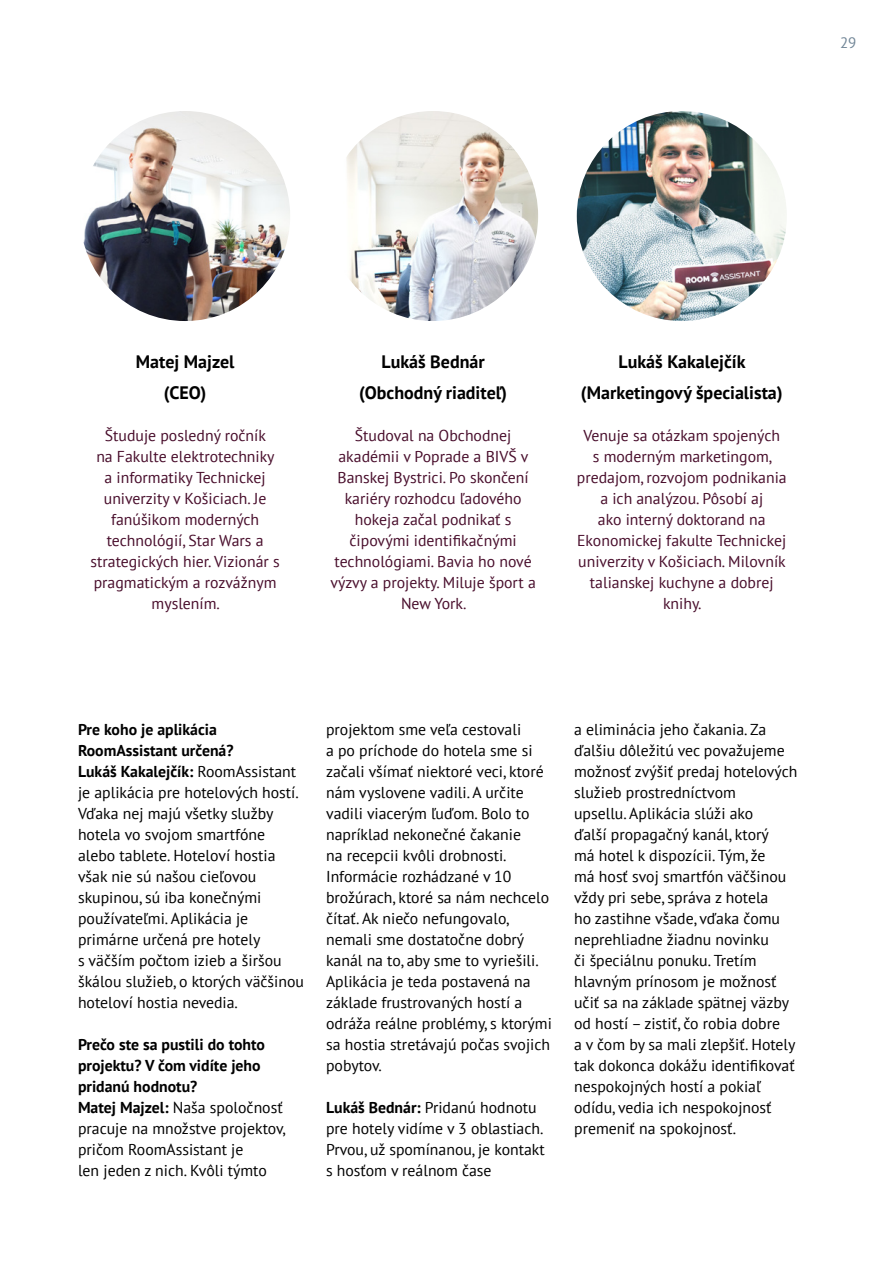
<style>
.page{position:relative;width:893px;height:1263px;background:#fff}
.page>*{position:absolute;margin:0;border:0;box-sizing:border-box;transform-origin:0 0}
.t1{font:700 18px/31.5px "PT Sans";color:#000;text-align:center}
.t2{font:15.75px/21px "PT Sans";color:#000}
.t3{font:15.75px/21px "PT Sans";color:#480d2b;text-align:center}
.t4{font:15px "PT Sans";color:#708596}
.s1{font-weight:700}
</style>
<div class="page">
<img style="left:80px;top:111px;width:210px;height:210px;border-radius:105px">
<img style="left:328px;top:111px;width:210px;height:210px;border-radius:105px">
<img style="left:577px;top:111px;width:210px;height:210px;border-radius:105px">
<p class="t4" style="left:840px;top:33px;width:18px">29</p>
<p class="t1" style="left:136px;top:345px;width:100px">Matej Majzel (CEO)</p>
<p class="t3" style="left:91px;top:425px;width:191px">Študuje posledný ročník<br>na Fakulte elektrotechniky a informatiky Technickej univerzity v Košiciach. Je fanúšikom moderných technológií, Star Wars a strategických hier. Vizionár s pragmatickým a rozvážnym myslením.</p>
<p class="t1" style="left:359px;top:345px;width:149px">Lukáš Bednár (Obchodný riaditeľ)</p>
<p class="t3" style="left:330px;top:425px;width:207px">Študoval na Obchodnej akadémii v Poprade a BIVŠ v<br>Banskej Bystrici. Po skončení kariéry rozhodcu ľadového hokeja začal podnikať s čipovými identifikačnými technológiami. Bavia ho nové výzvy a projekty. Miluje šport a<br>New York.</p>
<p class="t1" style="left:581px;top:345px;width:203px">Lukáš Kakalejčík (Marketingový špecialista)</p>
<p class="t3" style="left:577px;top:425px;width:211px">Venuje sa otázkam spojených<br>s moderným marketingom, predajom, rozvojom podnikania a ich analýzou. Pôsobí aj<br>ako interný doktorand na<br>Ekonomickej fakulte Technickej univerzity v Košiciach. Milovník talianskej kuchyne a dobrej knihy.</p>
<p class="t2" style="left:78px;top:719px;width:227px"><span class="s1">Pre koho je aplikácia<br>RoomAssistant určená?<br>Lukáš Kakalejčík:</span> RoomAssistant je aplikácia pre hotelových hostí.<br>Vďaka nej majú všetky služby hotela vo svojom smartfóne alebo tablete. Hoteloví hostia však nie sú našou cieľovou skupinou, sú iba konečnými používateľmi. Aplikácia je primárne určená pre hotely<br>s väčším počtom izieb a širšou škálou služieb, o ktorých väčšinou hoteloví hostia nevedia.</p>
<p class="t2" style="left:78px;top:1034px;width:209px"><span class="s1">Prečo ste sa pustili do tohto projektu? V čom vidíte jeho pridanú hodnotu?<br>Matej Majzel:</span> Naša spoločnosť pracuje na množstve projektov, pričom RoomAssistant je<br>len jeden z nich. Kvôli týmto</p>
<p class="t2" style="left:326px;top:719px;width:227px">projektom sme veľa cestovali<br>a po príchode do hotela sme si začali všímať niektoré veci, ktoré nám vyslovene vadili. A určite vadili viacerým ľuďom. Bolo to napríklad nekonečné čakanie<br>na recepcii kvôli drobnosti.<br>Informácie rozhádzané v 10 brožúrach, ktoré sa nám nechcelo čítať. Ak niečo nefungovalo, nemali sme dostatočne dobrý kanál na to, aby sme to vyriešili.<br>Aplikácia je teda postavená na základe frustrovaných hostí a odráža reálne problémy, s ktorými sa hostia stretávajú počas svojich pobytov.</p>
<p class="t2" style="left:326px;top:1096px;width:220px"><span class="s1">Lukáš Bednár:</span> Pridanú hodnotu pre hotely vidíme v 3 oblastiach.<br>Prvou, už spomínanou, je kontakt s hosťom v reálnom čase</p>
<p class="t2" style="left:574px;top:718px;width:225px">a eliminácia jeho čakania. Za ďalšiu dôležitú vec považujeme možnosť zvýšiť predaj hotelových služieb prostredníctvom<br>upsellu. Aplikácia slúži ako<br>ďalší propagačný kanál, ktorý<br>má hotel k dispozícii. Tým, že<br>má hosť svoj smartfón väčšinou vždy pri sebe, správa z hotela<br>ho zastihne všade, vďaka čomu neprehliadne žiadnu novinku<br>či špeciálnu ponuku. Tretím hlavným prínosom je možnosť učiť sa na základe spätnej väzby od hostí – zistiť, čo robia dobre<br>a v čom by sa mali zlepšiť. Hotely tak dokonca dokážu identifikovať nespokojných hostí a pokiaľ odídu, vedia ich nespokojnosť premeniť na spokojnosť.</p>
</div>
